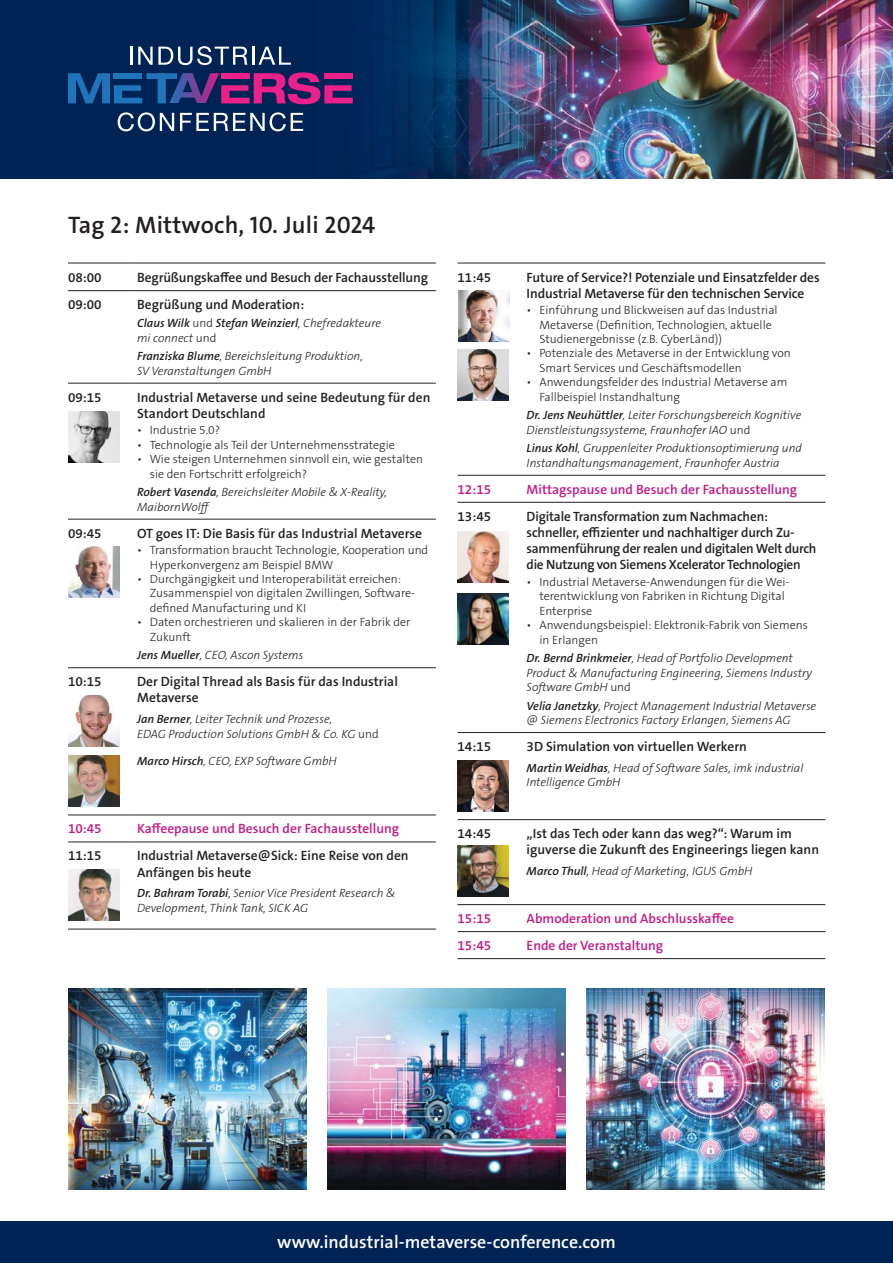
<style>
.page{position:relative;width:893px;height:1263px;background:#fff}
.page>*{position:absolute;margin:0;border:0;box-sizing:border-box;transform-origin:0 0}
.t1{font:600 24px "The Sans Os F";letter-spacing:.01em;color:#231f20}
.t2{font:600 18px "The Sans Os F";color:#fff}
.t3{font:600 13.5px/16.2px "The Sans Os F";letter-spacing:-.01em;color:#231f20}
.t4{font:600 13.5px "The Sans Os F";color:#c31985}
.t5{font:italic 300 12px/14.4px "The Sans Os F";color:#231f20}
.t6{font:300 12px/14.4px "The Sans Os F";color:#231f20}
.t7{font:italic 600 12px/14.4px "The Sans Os F";color:#231f20}
.s1{font-weight:300;font-style:normal}
.s2{font-weight:300}
.s3{font-weight:600}
.s4{font-style:normal}
</style>
<div class="page">
<hr style="left:68px;top:263px;width:65px;height:1px;background:#231f20">
<hr style="left:133px;top:263px;width:303px;height:1px;background:#231f20">
<hr style="left:68px;top:290px;width:65px;height:1px;background:#231f20">
<hr style="left:133px;top:290px;width:303px;height:1px;background:#231f20">
<hr style="left:68px;top:519px;width:65px;height:1px;background:#231f20">
<hr style="left:133px;top:519px;width:303px;height:1px;background:#231f20">
<hr style="left:68px;top:667px;width:65px;height:1px;background:#231f20">
<hr style="left:133px;top:667px;width:303px;height:1px;background:#231f20">
<hr style="left:68px;top:815px;width:65px;height:1px;background:#231f20">
<hr style="left:133px;top:815px;width:303px;height:1px;background:#231f20">
<hr style="left:68px;top:842px;width:65px;height:1px;background:#231f20">
<hr style="left:133px;top:842px;width:303px;height:1px;background:#231f20">
<hr style="left:68px;top:929px;width:65px;height:1px;background:#231f20">
<hr style="left:133px;top:929px;width:303px;height:1px;background:#231f20">
<hr style="left:68px;top:383px;width:65px;height:1px;background:#231f20">
<hr style="left:133px;top:383px;width:303px;height:1px;background:#231f20">
<img style="left:68px;top:547px;width:51px;height:51px">
<img style="left:68px;top:695px;width:51px;height:51px">
<img style="left:68px;top:755px;width:51px;height:51px">
<img style="left:68px;top:869px;width:51px;height:51px">
<img style="left:68px;top:411px;width:51px;height:51px">
<hr style="left:458px;top:263px;width:367px;height:1px;background:#231f20">
<hr style="left:458px;top:502px;width:367px;height:1px;background:#231f20">
<hr style="left:458px;top:732px;width:367px;height:1px;background:#231f20">
<hr style="left:458px;top:819px;width:367px;height:1px;background:#231f20">
<hr style="left:458px;top:904px;width:367px;height:1px;background:#231f20">
<hr style="left:458px;top:931px;width:367px;height:1px;background:#231f20">
<hr style="left:458px;top:958px;width:367px;height:1px;background:#231f20">
<hr style="left:458px;top:475px;width:367px;height:1px;background:#231f20">
<img style="left:458px;top:350px;width:51px;height:51px">
<img style="left:458px;top:593px;width:51px;height:51px">
<img style="left:458px;top:760px;width:51px;height:51px">
<img style="left:458px;top:845px;width:51px;height:51px">
<img style="left:458px;top:291px;width:51px;height:51px">
<img style="left:458px;top:532px;width:51px;height:51px">
<div style="left:0;top:1221px;width:893px;height:42px;background:#002356"></div>
<div style="left:0;top:0;width:893px;height:179px;background:#002356"></div>
<img style="left:383px;top:0;width:510px;height:179px">
<svg style="left:68px;top:72px;width:285px;height:32px"></svg>
<svg style="left:130px;top:47px;width:2px;height:18px"></svg>
<svg style="left:138px;top:46px;width:110px;height:19px"></svg>
<hr style="left:252px;top:47px;width:3px;height:18px;background:#fff">
<svg style="left:258px;top:47px;width:33px;height:18px"></svg>
<svg style="left:118px;top:112px;width:56px;height:19px"></svg>
<svg style="left:180px;top:112px;width:123px;height:19px"></svg>
<img style="left:68px;top:989px;width:238px;height:201px">
<img style="left:587px;top:989px;width:238px;height:201px">
<img style="left:327px;top:989px;width:239px;height:201px">
<h1 class="t1" style="left:68px;top:213px;width:309px">Tag 2: Mittwoch, 10. Juli 2024</h1>
<p class="t3" style="left:68px;top:269px;width:35px">08:00</p>
<p class="t3" style="left:137px;top:269px;width:293px">Begrüßungskaffee und Besuch der Fachausstellung</p>
<p class="t3" style="left:68px;top:297px;width:35px">09:00</p>
<p class="t3" style="left:137px;top:297px;width:169px">Begrüßung und Moderation:</p>
<p class="t7" style="left:137px;top:317px;width:245px">Claus Wilk <span class="s1">und</span> Stefan Weinzierl<span class="s2">, Chefredakteure mi connect</span> <span class="s1">und</span></p>
<p class="t5" style="left:137px;top:350px;width:227px"><span class="s3">Franziska Blume</span>, Bereichsleitung Produktion,<br>SV Veranstaltungen GmbH</p>
<p class="t3" style="left:68px;top:390px;width:35px">09:15</p>
<p class="t3" style="left:137px;top:390px;width:295px">Industrial Metaverse und seine Bedeutung für den<br>Standort Deutschland</p>
<p class="t6" style="left:137px;top:424px;width:84px">• Industrie 5.0?</p>
<p class="t6" style="left:137px;top:438px;width:259px">• Technologie als Teil der Unternehmensstrategie</p>
<p class="t6" style="left:150px;top:452px;width:275px;text-indent:-13px">• Wie steigen Unternehmen sinnvoll ein, wie gestalten sie den Fortschritt erfolgreich?</p>
<p class="t5" style="left:137px;top:486px;width:251px"><span class="s3">Robert Vasenda</span>, Bereichsleiter Mobile &amp; X-Reality,<br>MaibornWolff</p>
<p class="t3" style="left:68px;top:526px;width:35px">09:45</p>
<p class="t3" style="left:137px;top:526px;width:286px">OT goes IT: Die Basis für das Industrial Metaverse</p>
<p class="t6" style="left:150px;top:543px;width:280px;text-indent:-13px">• Transformation braucht Technologie, Kooperation und<br>Hyperkonvergenz am Beispiel BMW</p>
<p class="t6" style="left:150px;top:572px;width:267px;text-indent:-13px">• Durchgängigkeit und Interoperabilität erreichen:<br>Zusammenspiel von digitalen Zwillingen, Software&shy;defined Manufacturing und KI</p>
<p class="t6" style="left:150px;top:615px;width:262px;text-indent:-13px">• Daten orchestrieren und skalieren in der Fabrik der<br>Zukunft</p>
<p class="t5" style="left:137px;top:649px;width:168px"><span class="s3">Jens Mueller</span>, CEO, Ascon Systems</p>
<p class="t3" style="left:68px;top:674px;width:35px">10:15</p>
<p class="t3" style="left:137px;top:674px;width:262px">Der Digital Thread als Basis für das Industrial<br>Metaverse</p>
<p class="t5" style="left:137px;top:713px;width:243px"><span class="s3">Jan Berner</span>, Leiter Technik und Prozesse,<br>EDAG Production Solutions GmbH &amp; Co. KG <span class="s4">und</span></p>
<p class="t5" style="left:137px;top:755px;width:201px"><span class="s3">Marco Hirsch</span>, CEO, EXP Software GmbH</p>
<p class="t4" style="left:68px;top:822px;width:35px">10:45</p>
<p class="t4" style="left:137px;top:822px;width:264px">Kaffeepause und Besuch der Fachausstellung</p>
<p class="t3" style="left:68px;top:848px;width:35px">11:15</p>
<p class="t3" style="left:137px;top:848px;width:273px">Industrial Metaverse@Sick: Eine Reise von den<br>Anfängen bis heute</p>
<p class="t5" style="left:137px;top:887px;width:260px"><span class="s3">Dr. Bahram Torabi</span>, Senior Vice President Research &amp;<br>Development, Think Tank, SICK AG</p>
<p class="t3" style="left:458px;top:269px;width:35px">11:45</p>
<p class="t3" style="left:527px;top:269px;width:295px">Future of Service?! Potenziale und Einsatzfelder des<br>Industrial Metaverse für den technischen Service</p>
<p class="t6" style="left:539px;top:303px;width:240px;text-indent:-13px">• Einführung und Blickweisen auf das Industrial<br>Metaverse (Definition, Technologien, aktuelle<br>Studienergebnisse (z.B. CyberLänd))</p>
<p class="t6" style="left:539px;top:347px;width:253px;text-indent:-13px">• Potenziale des Metaverse in der Entwicklung von<br>Smart Services und Geschäftsmodellen</p>
<p class="t6" style="left:539px;top:375px;width:250px;text-indent:-13px">• Anwendungsfelder des Industrial Metaverse am<br>Fallbeispiel Instandhaltung</p>
<p class="t5" style="left:527px;top:409px;width:276px"><span class="s3">Dr. Jens Neuhüttler</span>, Leiter Forschungsbereich Kognitive<br>Dienstleistungssysteme, Fraunhofer IAO <span class="s4">und</span></p>
<p class="t5" style="left:527px;top:442px;width:277px"><span class="s3">Linus Kohl</span>, Gruppenleiter Produktionsoptimierung und<br>Instandhaltungsmanagement, Fraunhofer Austria</p>
<p class="t4" style="left:458px;top:482px;width:35px">12:15</p>
<p class="t4" style="left:527px;top:482px;width:272px">Mittagspause und Besuch der Fachausstellung</p>
<p class="t3" style="left:458px;top:509px;width:35px">13:45</p>
<p class="t3" style="left:527px;top:509px;width:291px">Digitale Transformation zum Nachmachen: schneller, effizienter und nachhaltiger durch Zu&shy;sammenführung der realen und digitalen Welt durch die Nutzung von Siemens Xcelerator Technologien</p>
<p class="t6" style="left:539px;top:575px;width:251px;text-indent:-13px">• Industrial Metaverse-Anwendungen für die Wei&shy;terentwicklung von Fabriken in Richtung Digital<br>Enterprise</p>
<p class="t6" style="left:539px;top:618px;width:270px;text-indent:-13px">• Anwendungsbeispiel: Elektronik-Fabrik von Siemens in Erlangen</p>
<p class="t5" style="left:527px;top:652px;width:287px"><span class="s3">Dr. Bernd Brinkmeier</span>, Head of Portfolio Development<br>Product &amp; Manufacturing Engineering, Siemens Industry<br>Software GmbH <span class="s4">und</span></p>
<p class="t5" style="left:527px;top:700px;width:291px"><span class="s3">Velia Janetzky</span>, Project Management Industrial Metaverse @ Siemens Electronics Factory Erlangen, Siemens AG</p>
<p class="t3" style="left:458px;top:739px;width:35px">14:15</p>
<p class="t3" style="left:527px;top:739px;width:222px">3D Simulation von virtuellen Werkern</p>
<p class="t5" style="left:527px;top:762px;width:278px"><span class="s3">Martin Weidhas</span>, Head of Software Sales, imk industrial<br>Intelligence GmbH</p>
<p class="t3" style="left:458px;top:826px;width:35px">14:45</p>
<p class="t3" style="left:527px;top:826px;width:294px">„Ist das Tech oder kann das weg?“: Warum im iguverse die Zukunft des Engineerings liegen kann</p>
<p class="t5" style="left:527px;top:865px;width:227px"><span class="s3">Marco Thull</span>, Head of Marketing, IGUS GmbH</p>
<p class="t4" style="left:458px;top:912px;width:35px">15:15</p>
<p class="t4" style="left:527px;top:912px;width:209px">Abmoderation und Abschlusskaffee</p>
<p class="t4" style="left:458px;top:939px;width:35px">15:45</p>
<p class="t4" style="left:527px;top:939px;width:138px">Ende der Veranstaltung</p>
<h2 class="t2" style="left:277px;top:1232px;width:340px">www.industrial-metaverse-conference.com</h2>
</div>
